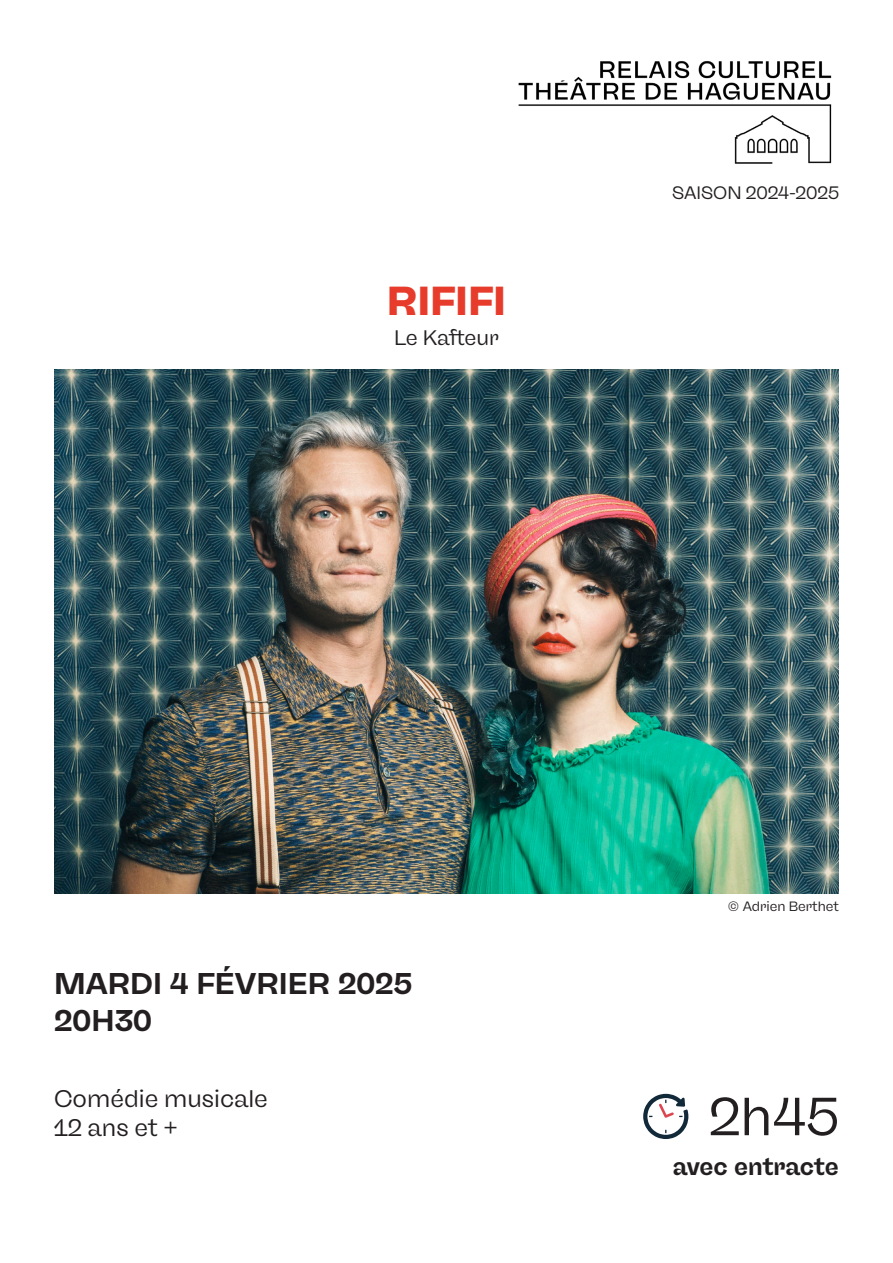
<style>
.page{position:relative;width:893px;height:1263px;background:#fff}
.page>*{position:absolute;margin:0;border:0;box-sizing:border-box;transform-origin:0 0}
.t1{font:53.55px "Freigeist";color:#231f20}
.t2{font:900 40.5px "Freigeist";color:#e73b2b}
.t3{font:700 30px "Freigeist";color:#231f20}
.t4{font:24px "Freigeist";color:#231f20}
.t5{font:700 24px "Freigeist";letter-spacing:-.01em;color:#231f20}
.t6{font:21px "Freigeist";color:#231f20}
.t7{font:18px "Freigeist";letter-spacing:-.005em;color:#231f20}
.t8{font:13.5px "Freigeist";color:#231f20}
</style>
<div class="page">
<img style="left:518px;top:61px;width:314px;height:103px">
<img style="left:54px;top:370px;width:785px;height:523px">
<svg style="left:643px;top:1094px;width:45px;height:45px"></svg>
<p class="t2" style="left:387px;top:275px;width:121px">RIFIFI</p>
<p class="t6" style="left:394px;top:325px;width:106px">Le Kafteur</p>
<p class="t7" style="left:672px;top:182px;width:168px">SAISON 2024-2025</p>
<p class="t3" style="left:54px;top:964px;width:360px">MARDI 4 FÉVRIER 2025</p>
<p class="t3" style="left:54px;top:1002px;width:100px">20H30</p>
<p class="t4" style="left:54px;top:1084px;width:216px">Comédie musicale</p>
<p class="t4" style="left:54px;top:1113px;width:125px">12 ans et +</p>
<p class="t8" style="left:727px;top:899px;width:113px">© Adrien Berthet</p>
<p class="t1" style="left:709px;top:1085px;width:131px">2h45</p>
<p class="t5" style="left:673px;top:1152px;width:167px">avec entracte</p>
</div>
